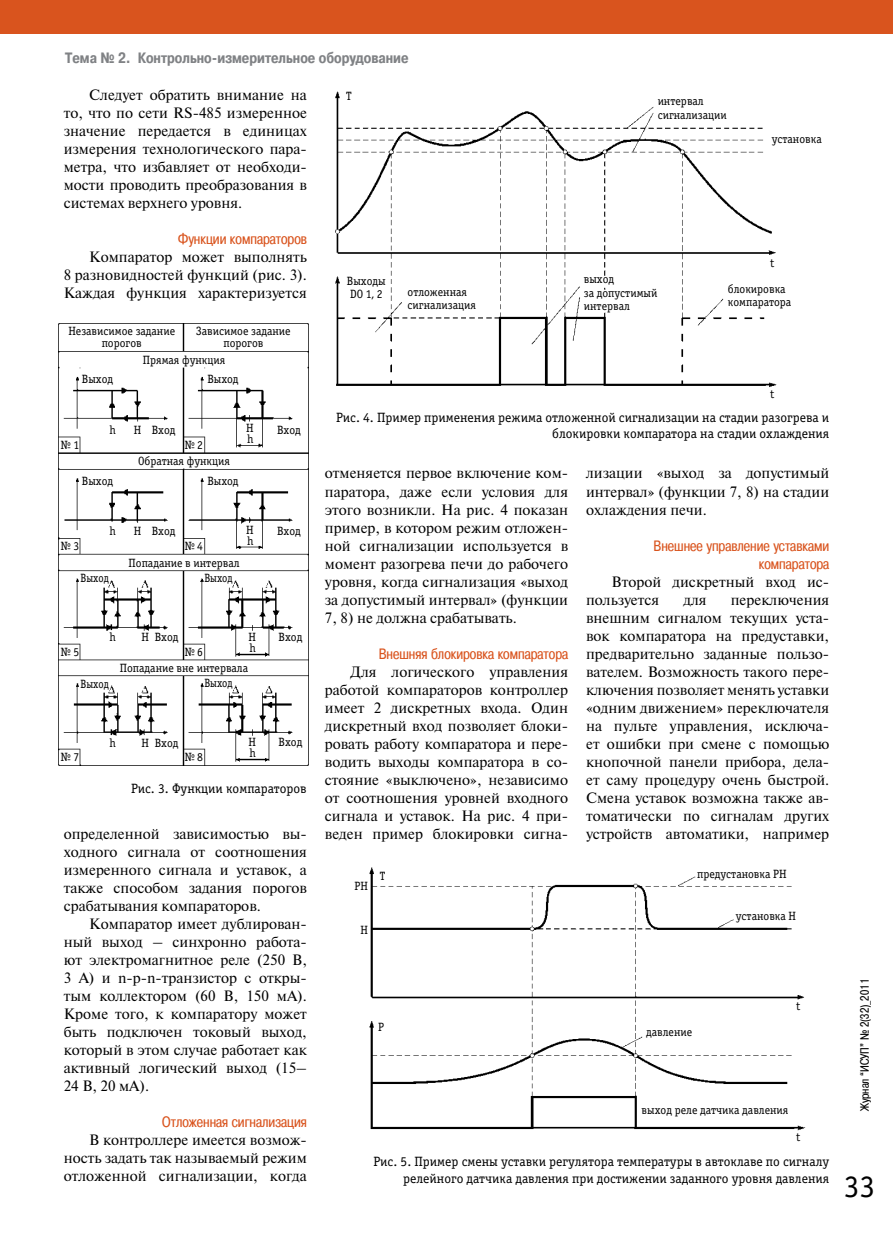
<style>
.page{position:relative;width:893px;height:1234px;background:#fff}
.page>*{position:absolute;margin:0;border:0;box-sizing:border-box;transform-origin:0 0}
.t1{font:31.5px "Officina Serif C";color:#000}
.t2{font:15px/18px "Newton C";color:#000;text-align:justify}
.t3{font:15px/18px "Pragmatica Cond C";color:#d9541e;text-align:right}
.t4{font:700 15px "Pragmatica Cond C";color:#808285}
.t5{font:13.5px/16.2px "Officina Serif C";color:#000;text-align:right}
.t6{font:12px/13.5px "Officina Serif C";color:#000}
.t7{font:12px "Pragmatica Cond C";color:#000}
.t8{font:12px "Officina Serif C";color:#000;scale:.88 1}
</style>
<div class="page">
<div style="left:0;top:0;width:893px;height:34px;background:#d9541e"></div>
<img style="left:336px;top:91px;width:441px;height:296px">
<img style="left:369px;top:867px;width:437px;height:264px">
<img style="left:59px;top:323px;width:249px;height:442px">
<p class="t4" style="left:65px;top:50px;width:345px">Тема № 2. Контрольно-измерительное оборудование</p>
<p class="t2" style="left:64px;top:86px;width:245px;text-indent:26px">Следует обратить внимание на то, что по сети RS-485 измеренное значение передается в единицах измерения технологического пара&shy;метра, что избавляет от необходи&shy;мости проводить преобразования в системах верхнего уровня.</p>
<p class="t3" style="left:178px;top:230px;width:130px">Функции компараторов</p>
<p class="t2" style="left:64px;top:248px;width:245px;text-indent:26px">Компаратор может выполнять 8 разновидностей функций (рис. 3).<br>Каждая функция характеризуется</p>
<p class="t6" style="left:346px;top:89px;width:7px">T</p>
<p class="t6" style="left:347px;top:274px;width:40px">Выходы<br>DO 1, 2</p>
<p class="t6" style="left:408px;top:285px;width:70px">отложенная сигнализация</p>
<p class="t6" style="left:68px;top:325px;width:108px;line-height:12px;text-align:center">Независимое задание порогов</p>
<p class="t6" style="left:196px;top:325px;width:96px;line-height:12px;text-align:center">Зависимое задание порогов</p>
<p class="t6" style="left:143px;top:353px;width:84px">Прямая функция</p>
<p class="t6" style="left:82px;top:372px;width:33px">Выход</p>
<p class="t6" style="left:207px;top:372px;width:33px">Выход</p>
<p class="t6" style="left:658px;top:95px;width:71px">интервал сигнализации</p>
<p class="t6" style="left:772px;top:132px;width:51px">установка</p>
<p class="t6" style="left:770px;top:256px;width:6px">t</p>
<p class="t6" style="left:584px;top:273px;width:75px">выход<br>за допустимый интервал</p>
<p class="t6" style="left:728px;top:282px;width:65px">блокировка компаратора</p>
<p class="t6" style="left:770px;top:387px;width:6px">t</p>
<p class="t6" style="left:60px;top:438px;width:21px">№ 1</p>
<p class="t6" style="left:110px;top:423px;width:8px">h</p>
<p class="t6" style="left:134px;top:423px;width:9px">H</p>
<p class="t6" style="left:152px;top:423px;width:25px">Вход</p>
<p class="t6" style="left:184px;top:438px;width:21px">№ 2</p>
<p class="t6" style="left:246px;top:421px;width:9px">H</p>
<p class="t6" style="left:247px;top:433px;width:8px">h</p>
<p class="t6" style="left:138px;top:454px;width:94px">Обратная функция</p>
<p class="t6" style="left:82px;top:474px;width:33px">Выход</p>
<p class="t6" style="left:207px;top:474px;width:33px">Выход</p>
<p class="t6" style="left:60px;top:539px;width:21px">№ 3</p>
<p class="t6" style="left:110px;top:524px;width:8px">h</p>
<p class="t6" style="left:134px;top:524px;width:9px">H</p>
<p class="t6" style="left:152px;top:524px;width:25px">Вход</p>
<p class="t6" style="left:184px;top:539px;width:21px">№ 4</p>
<p class="t6" style="left:246px;top:523px;width:9px">H</p>
<p class="t6" style="left:247px;top:534px;width:8px">h</p>
<p class="t6" style="left:129px;top:556px;width:113px">Попадание в интервал</p>
<p class="t8" style="left:80px;top:571px;width:34px">Выход</p>
<p class="t8" style="left:204px;top:571px;width:34px">Выход</p>
<p class="t6" style="left:60px;top:645px;width:21px">№ 5</p>
<p class="t6" style="left:110px;top:630px;width:8px">h</p>
<p class="t6" style="left:141px;top:630px;width:9px">H</p>
<p class="t6" style="left:155px;top:630px;width:25px">Вход</p>
<p class="t6" style="left:184px;top:645px;width:21px">№ 6</p>
<p class="t6" style="left:248px;top:630px;width:9px">H</p>
<p class="t6" style="left:249px;top:641px;width:8px">h</p>
<p class="t8" style="left:80px;top:676px;width:34px">Выход</p>
<p class="t6" style="left:120px;top:661px;width:130px">Попадание вне интервала</p>
<p class="t8" style="left:204px;top:676px;width:34px">Выход</p>
<p class="t6" style="left:60px;top:750px;width:21px">№ 7</p>
<p class="t6" style="left:110px;top:736px;width:8px">h</p>
<p class="t6" style="left:141px;top:736px;width:9px">H</p>
<p class="t6" style="left:155px;top:736px;width:25px">Вход</p>
<p class="t6" style="left:184px;top:750px;width:21px">№ 8</p>
<p class="t6" style="left:248px;top:735px;width:9px">H</p>
<p class="t6" style="left:249px;top:746px;width:8px">h</p>
<p class="t6" style="left:277px;top:423px;width:25px">Вход</p>
<p class="t6" style="left:277px;top:524px;width:25px">Вход</p>
<p class="t6" style="left:279px;top:630px;width:25px">Вход</p>
<p class="t6" style="left:279px;top:735px;width:25px">Вход</p>
<p class="t5" style="left:131px;top:780px;width:177px">Рис. 3. Функции компараторов</p>
<p class="t2" style="left:64px;top:824px;width:245px">определенной зависимостью вы&shy;ходного сигнала от соотношения измеренного сигнала и уставок, а также способом задания порогов срабатывания компараторов.</p>
<p class="t2" style="left:64px;top:914px;width:245px;text-indent:26px">Компаратор имеет дублирован&shy;ный выход – синхронно работа&shy;ют электромагнитное реле (250 В, 3 А) и n-p-n-транзистор с откры&shy;тым коллектором (60 В, 150 мА).<br>Кроме того, к компаратору может быть подключен токовый выход, который в этом случае работает как активный логический выход (15– 24 В, 20 мА).</p>
<p class="t3" style="left:162px;top:1112px;width:146px">Отложенная сигнализация</p>
<p class="t2" style="left:64px;top:1130px;width:245px;text-indent:26px">В контроллере имеется возмож&shy;ность задать так называемый режим отложенной сигнализации, когда</p>
<p class="t5" style="left:336px;top:409px;width:495px">Рис. 4. Пример применения режима отложенной сигнализации на стадии разогрева и блокировки компаратора на стадии охлаждения</p>
<p class="t2" style="left:325px;top:464px;width:245px">отменяется первое включение ком&shy;паратора, даже если условия для этого возникли. На рис. 4 показан пример, в котором режим отложен&shy;ной сигнализации используется в момент разогрева печи до рабочего уровня, когда сигнализация «выход за допустимый интервал» (функции 7, 8) не должна срабатывать.</p>
<p class="t3" style="left:379px;top:644px;width:191px">Внешняя блокировка компаратора</p>
<p class="t2" style="left:325px;top:662px;width:245px;text-indent:26px">Для логического управления работой компараторов контроллер имеет 2 дискретных входа. Один дискретный вход позволяет блоки&shy;ровать работу компаратора и пере&shy;водить выходы компаратора в со&shy;стояние «выключено», независимо от соотношения уровней входного сигнала и уставок. На рис. 4 при&shy;веден пример блокировки сигна-</p>
<p class="t6" style="left:354px;top:879px;width:15px">PH</p>
<p class="t6" style="left:360px;top:922px;width:9px">H</p>
<p class="t6" style="left:380px;top:868px;width:7px">T</p>
<p class="t2" style="left:586px;top:464px;width:245px">лизации «выход за допустимый интервал» (функции 7, 8) на стадии охлаждения печи.</p>
<p class="t3" style="left:653px;top:536px;width:177px">Внешнее управление уставками компаратора</p>
<p class="t2" style="left:586px;top:572px;width:245px;text-indent:26px">Второй дискретный вход ис&shy;пользуется</p>
<p class="t2" style="left:586px;top:590px;width:245px;text-indent:145px">переключения внешним сигналом текущих уста&shy;вок компаратора на предуставки, предварительно заданные пользо&shy;вателем. Возможность такого пере&shy;ключения позволяет менять уставки «одним движением» переключателя на пульте управления, исключа&shy;ет ошибки при смене с помощью кнопочной панели прибора, дела&shy;ет саму процедуру очень быстрой.<br>Смена уставок возможна также ав&shy;томатически по сигналам других устройств автоматики, например</p>
<p class="t2" style="left:683px;top:590px;width:25px">для</p>
<p class="t6" style="left:697px;top:867px;width:91px">предустановка PH</p>
<p class="t6" style="left:736px;top:908px;width:62px">установка H</p>
<p class="t6" style="left:378px;top:1020px;width:7px">P</p>
<p class="t6" style="left:646px;top:1024px;width:48px">давление</p>
<p class="t6" style="left:796px;top:998px;width:6px">t</p>
<p class="t6" style="left:642px;top:1102px;width:148px">выход реле датчика давления</p>
<p class="t6" style="left:796px;top:1129px;width:6px">t</p>
<p class="t5" style="left:373px;top:1153px;width:457px">Рис. 5. Пример смены уставки регулятора температуры в автоклаве по сигналу релейного датчика давления при достижении заданного уровня давления</p>
<p class="t7" style="left:858px;top:1110px;width:134px;rotate:-90deg">Журнал “ИСУП” № 2(32)_2011</p>
<h1 class="t1" style="left:844px;top:1168px;width:33px">33</h1>
</div>
